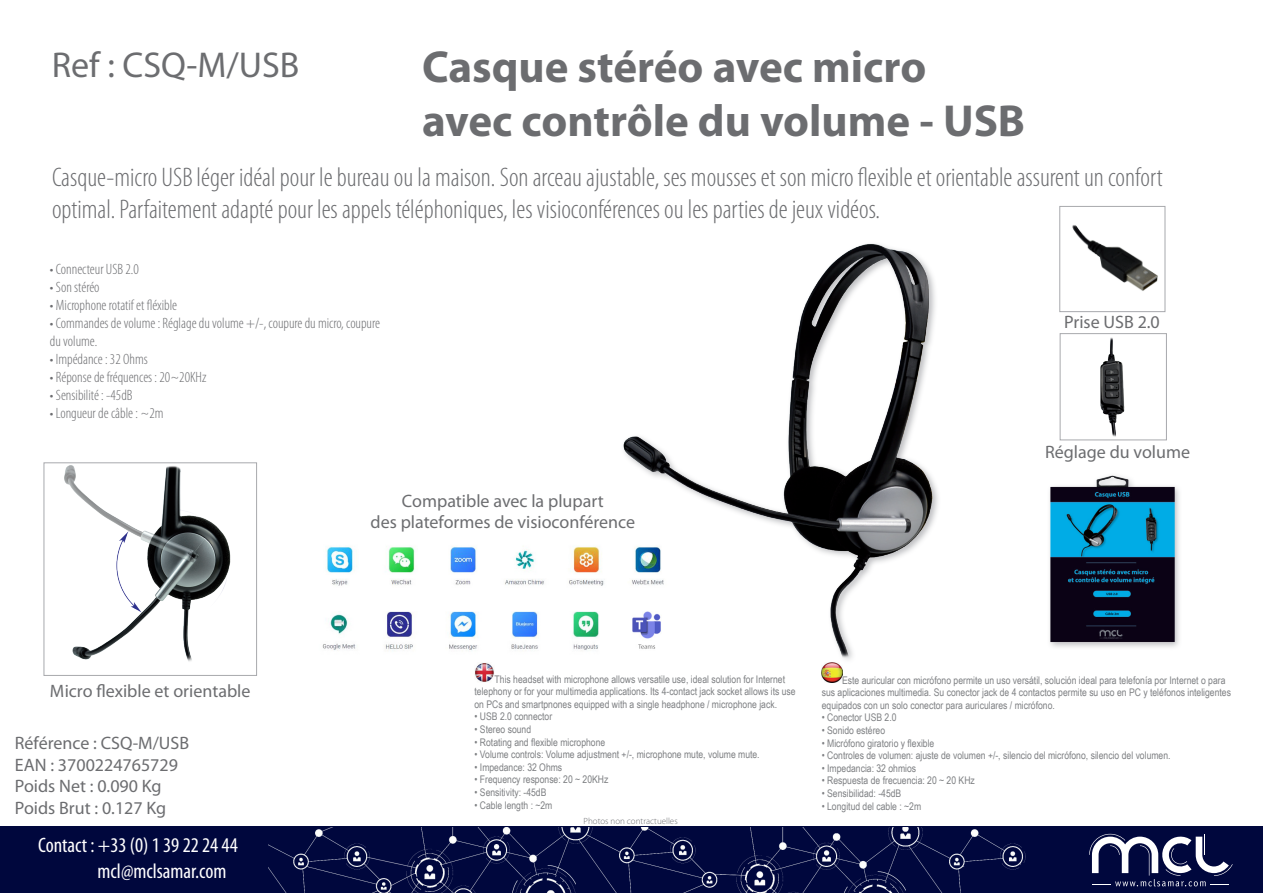
<style>
.page{position:relative;width:1263px;height:893px;background:#fff}
.page>*{position:absolute;margin:0;border:0;box-sizing:border-box;transform-origin:0 0}
.t1{font:700 45px "Myriad Pro";color:#6c6d70}
.t2{font:36px "Myriad Pro";color:#6c6d70}
.t3{font:300 condensed 27px/32.4px "Myriad Pro";color:#6c6d70}
.t4{font:condensed 21px/25.2px "Myriad Pro";color:#fff}
.t5{font:18px "Myriad Pro";color:#6c6d70}
.t6{font:300 condensed 15px/18px "Myriad Pro";color:#6c6d70}
.Glossaires_UK_-_SP{font:10.5px/12.6px "Arial Narrow";color:#7e8083}
.t7{font:300 9px "Myriad Pro";color:#6c6d70}
</style>
<div class="page">
<div style="left:0;top:827px;width:1263px;height:66px;background:#00073d"></div>
<img style="left:268px;top:827px;width:758px;height:66px">
<svg style="left:1089px;top:834px;width:144px;height:52px"></svg>
<img style="left:623px;top:243px;width:466px;height:440px">
<img style="left:475px;top:663px;width:19px;height:19px">
<img style="left:822px;top:662px;width:20px;height:20px">
<img style="left:1062px;top:335px;width:63px;height:103px">
<div style="left:1060px;top:333px;width:106px;height:107px;border:1px solid #a8a9ad"></div>
<img style="left:64px;top:465px;width:167px;height:197px">
<div style="left:44px;top:462px;width:213px;height:214px;border:1px solid #a8a9ad"></div>
<img style="left:1061px;top:225px;width:97px;height:85px">
<div style="left:1059px;top:206px;width:106px;height:106px;border:1px solid #a8a9ad"></div>
<img style="left:1007px;top:459px;width:172px;height:210px">
<img style="left:322px;top:536px;width:372px;height:121px">
<p class="t2" style="left:52px;top:43px;width:249px">Ref : CSQ-M/USB</p>
<p class="t1" style="left:422px;top:37px;width:506px">Casque stéréo avec micro</p>
<p class="t1" style="left:422px;top:91px;width:605px">avec contrôle du volume - USB</p>
<p class="t3" style="left:52px;top:161px;width:1112px">Casque-micro USB léger idéal pour le bureau ou la maison. Son arceau ajustable, ses mousses et son micro flexible et orientable assurent un confort optimal. Parfaitement adapté pour les appels téléphoniques, les visioconférences ou les parties de jeux vidéos.</p>
<p class="t6" style="left:50px;top:260px;width:90px">• Connecteur USB 2.0</p>
<p class="t6" style="left:50px;top:278px;width:51px">• Son stéréo</p>
<p class="t6" style="left:50px;top:296px;width:129px">• Microphone rotatif et fléxible</p>
<p class="t6" style="left:50px;top:314px;width:332px">• Commandes de volume : Réglage du volume +/-, coupure du micro, coupure du volume.</p>
<p class="t6" style="left:50px;top:350px;width:99px">• Impédance : 32 Ohms</p>
<p class="t6" style="left:50px;top:368px;width:158px">• Réponse de fréquences : 20~20KHz</p>
<p class="t6" style="left:50px;top:386px;width:84px">• Sensibilité : -45dB</p>
<p class="t6" style="left:50px;top:404px;width:115px">• Longueur de câble : ~2m</p>
<p class="t5" style="left:402px;top:490px;width:203px">Compatible avec la plupart</p>
<p class="t5" style="left:371px;top:511px;width:266px">des plateformes de visioconférence</p>
<p class="t5" style="left:1064px;top:311px;width:97px">Prise USB 2.0</p>
<p class="t5" style="left:1045px;top:441px;width:147px">Réglage du volume</p>
<p class="t5" style="left:50px;top:679px;width:202px">Micro flexible et orientable</p>
<p class="t5" style="left:15px;top:732px;width:176px">Référence : CSQ-M/USB</p>
<p class="t5" style="left:15px;top:754px;width:165px">EAN : 3700224765729</p>
<p class="t5" style="left:15px;top:775px;width:148px">Poids Net : 0.090 Kg</p>
<p class="t5" style="left:15px;top:797px;width:153px">Poids Brut : 0.127 Kg</p>
<h3 class="t4" style="left:98px;top:833px;width:142px;text-indent:-59px">Contact : +33 (0) 1 39 22 24 44 mcl@mclsamar.com</h3>
<p class="Glossaires_UK_-_SP" style="left:474px;top:672px;width:323px;text-indent:20px">This headset with microphone allows versatile use, ideal solution for Internet telephony or for your multimedia applications. Its 4-contact jack socket allows its use on PCs and smartpnones equipped with a single headphone / microphone jack.</p>
<p class="Glossaires_UK_-_SP" style="left:474px;top:710px;width:79px">• USB 2.0 connector</p>
<p class="Glossaires_UK_-_SP" style="left:474px;top:723px;width:58px">• Stereo sound</p>
<p class="Glossaires_UK_-_SP" style="left:474px;top:735px;width:132px">• Rotating and flexible microphone</p>
<p class="Glossaires_UK_-_SP" style="left:474px;top:748px;width:287px">• Volume controls: Volume adjustment +/-, microphone mute, volume mute.</p>
<p class="Glossaires_UK_-_SP" style="left:474px;top:760px;width:89px">• Impedance: 32 Ohms</p>
<p class="Glossaires_UK_-_SP" style="left:474px;top:773px;width:135px">• Frequency response: 20 ~ 20KHz</p>
<p class="Glossaires_UK_-_SP" style="left:474px;top:786px;width:73px">• Sensitivity: -45dB</p>
<p class="Glossaires_UK_-_SP" style="left:474px;top:798px;width:79px">• Cable length : ~2m</p>
<p class="t7" style="left:584px;top:816px;width:96px">Photos non contractuelles</p>
<p class="Glossaires_UK_-_SP" style="left:822px;top:673px;width:411px;text-indent:20px">Este auricular con micrófono permite un uso versátil, solución ideal para telefonía por Internet o para sus aplicaciones multimedia. Su conector jack de 4 contactos permite su uso en PC y teléfonos inteligentes equipados con un solo conector para auriculares / micrófono.</p>
<p class="Glossaires_UK_-_SP" style="left:822px;top:711px;width:76px">• Conector USB 2.0</p>
<p class="Glossaires_UK_-_SP" style="left:822px;top:724px;width:65px">• Sonido estéreo</p>
<p class="Glossaires_UK_-_SP" style="left:822px;top:736px;width:114px">• Micrófono giratorio y flexible</p>
<p class="Glossaires_UK_-_SP" style="left:822px;top:749px;width:350px">• Controles de volumen: ajuste de volumen +/-, silencio del micrófono, silencio del volumen.</p>
<p class="Glossaires_UK_-_SP" style="left:822px;top:761px;width:96px">• Impedancia: 32 ohmios</p>
<p class="Glossaires_UK_-_SP" style="left:822px;top:774px;width:155px">• Respuesta de frecuencia: 20 ~ 20 KHz</p>
<p class="Glossaires_UK_-_SP" style="left:822px;top:787px;width:81px">• Sensibilidad: -45dB</p>
<p class="Glossaires_UK_-_SP" style="left:822px;top:799px;width:101px">• Longitud del cable : ~2m</p>
</div>
